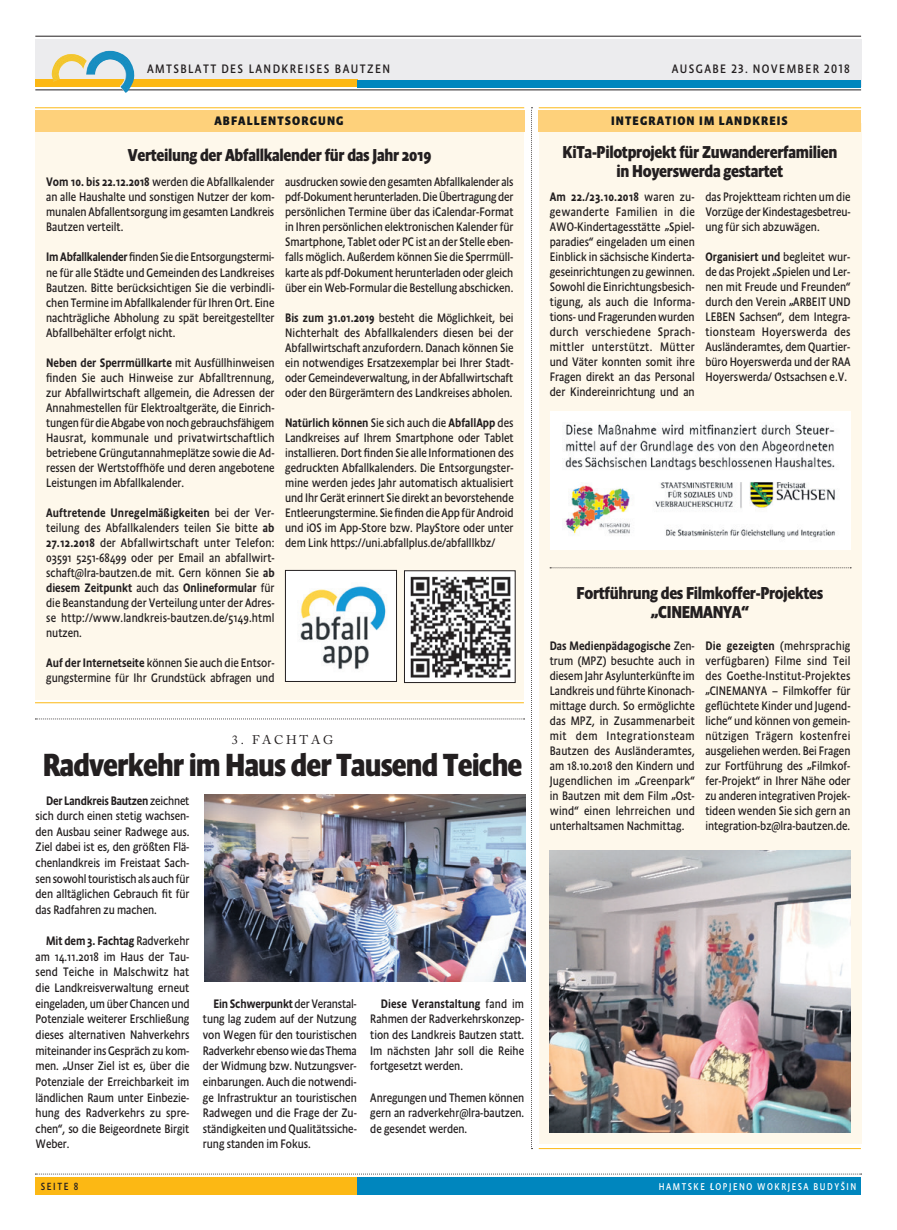
<style>
.page{position:relative;width:897px;height:1230px;background:#fff}
.page>*{position:absolute;margin:0;border:0;box-sizing:border-box;transform-origin:0 0}
.t1{font:700 32.5px "Absara Sans Head OT";letter-spacing:-.03em;color:#231f20;scale:.96 1}
.t2{font:700 17.5px/18.8px "Absara Sans Head OT";letter-spacing:-.02em;color:#231f20;text-align:center;scale:.95 1}
.t3{font:12.5px/15px "Absara Sans Head OT";color:#231f20;text-align:justify;scale:.95 1}
.t4{font:12.5px "Absara Sans Head OT";letter-spacing:.11em;color:#231f20}
.t5{font:700 12.5px "Absara Sans Head OT";letter-spacing:.085em;color:#14171a}
.t6{font:12.5px "Adobe Caslon Pro";letter-spacing:.215em;color:#231f20}
.t7{font:10.62px "Absara Sans Head OT";letter-spacing:.16em;color:#231f20;scale:.95 1}
.t8{font:10px "Absara Sans Head OT";letter-spacing:.16em;color:#fff;scale:.95 1}
.s1{font-weight:500}
</style>
<div class="page">
<div style="left:35px;top:39px;width:826px;height:48px;background:#ececee"></div>
<div style="left:35px;top:80px;width:322px;height:7px;background:#fcb814"></div>
<div style="left:357px;top:80px;width:504px;height:7px;background:#0086be"></div>
<hr style="left:35px;top:90px;width:826px;height:1px;background:#231f20">
<hr style="left:35px;top:36px;width:826px;height:1px;background:#231f20">
<img style="left:51px;top:51px;width:85px;height:42px">
<div style="left:35px;top:1177px;width:322px;height:17px;background:#fcb814"></div>
<div style="left:357px;top:1177px;width:504px;height:18px;background:#0086be"></div>
<svg style="left:35px;top:1173px;width:826px;height:1px"></svg>
<hr style="left:35px;top:702px;width:489px;height:1px;background:#fcb814">
<div style="left:35px;top:123px;width:489px;height:577px;background:#fef8eb"></div>
<div style="left:35px;top:110px;width:489px;height:21px;background:#fed17b"></div>
<hr style="left:35px;top:107px;width:489px;height:1px;background:#fcb814">
<img style="left:287px;top:572px;width:108px;height:107px">
<div style="left:285px;top:570px;width:112px;height:111px;border:1px solid #231f20"></div>
<div style="left:404px;top:571px;width:111px;height:111px;background:#fff"></div>
<img style="left:410px;top:576px;width:101px;height:102px">
<div style="left:404px;top:570px;width:111px;height:113px;border:1px solid #231f20"></div>
<hr style="left:538px;top:1148px;width:322px;height:1px;background:#fcb814">
<div style="left:539px;top:123px;width:322px;height:1021px;background:#fef8eb"></div>
<div style="left:538px;top:110px;width:323px;height:21px;background:#fed17b"></div>
<hr style="left:538px;top:107px;width:323px;height:1px;background:#fcb814">
<div style="left:549px;top:411px;width:301px;height:139px;background:#fff"></div>
<img style="left:564px;top:424px;width:271px;height:114px">
<img style="left:549px;top:850px;width:301px;height:282px">
<svg style="left:35px;top:718px;width:489px;height:1px"></svg>
<svg style="left:531px;top:107px;width:1px;height:1042px"></svg>
<svg style="left:550px;top:567px;width:301px;height:1px"></svg>
<img style="left:204px;top:794px;width:321px;height:187px">
<p class="t4" style="left:147px;top:61px;width:244px">AMTSBLATT DES LANDKREISES BAUTZEN</p>
<p class="t4" style="left:671px;top:61px;width:180px">AUSGABE 23. NOVEMBER 2018</p>
<p class="t5" style="left:214px;top:113px;width:131px">ABFALLENTSORGUNG</p>
<h2 class="t2" style="left:128px;top:145px;width:321px">Verteilung der Abfallkalender für das Jahr 2019</h2>
<p class="t3" style="left:46px;top:175px;width:242px"><span class="s1">Vom 10. bis 22.12.2018</span> werden die Abfallkalender an alle Haushalte und sonstigen Nutzer der kom&shy;munalen Abfallentsorgung im gesamten Landkreis Bautzen verteilt.</p>
<p class="t3" style="left:46px;top:250px;width:242px"><span class="s1">Im Abfallkalender</span> finden Sie die Entsorgungstermi&shy;ne für alle Städte und Gemeinden des Landkreises Bautzen. Bitte berücksichtigen Sie die verbindli&shy;chen Termine im Abfallkalender für Ihren Ort. Eine nachträgliche Abholung zu spät bereitgestellter Abfallbehälter erfolgt nicht.</p>
<p class="t3" style="left:46px;top:355px;width:242px"><span class="s1">Neben der Sperrmüllkarte</span> mit Ausfüllhinweisen finden Sie auch Hinweise zur Abfalltrennung, zur Abfallwirtschaft allgemein, die Adressen der Annahmestellen für Elektroaltgeräte, die Einrich&shy;tungen für die Abgabe von noch gebrauchsfähigem Hausrat, kommunale und privatwirtschaftlich betriebene Grüngutannahmeplätze sowie die Ad&shy;ressen der Wertstoffhöfe und deren angebotene Leistungen im Abfallkalender.</p>
<p class="t3" style="left:46px;top:505px;width:242px"><span class="s1">Auftretende Unregelmäßigkeiten</span> bei der Ver&shy;teilung des Abfallkalenders teilen Sie bitte <span class="s1">ab 27.12.2018</span> der Abfallwirtschaft unter Telefon:<br>03591 5251-68499 oder per Email an abfallwirt&shy;schaft@lra-bautzen.de mit. Gern können Sie <span class="s1">ab diesem Zeitpunkt</span> auch das <span class="s1">Onlineformular</span> für die Beanstandung der Verteilung unter der Adres&shy;se http://www.landkreis-bautzen.de/5149.html nutzen.</p>
<p class="t3" style="left:46px;top:655px;width:242px"><span class="s1">Auf der Internetseite</span> können Sie auch die Entsor&shy;gungstermine für Ihr Grundstück abfragen und</p>
<p class="t3" style="left:285px;top:175px;width:242px">ausdrucken sowie den gesamten Abfallkalender als pdf-Dokument herunterladen. Die Übertragung der persönlichen Termine über das iCalendar-Format in Ihren persönlichen elektronischen Kalender für Smartphone, Tablet oder PC ist an der Stelle eben&shy;falls möglich. Außerdem können Sie die Sperrmüll&shy;karte als pdf-Dokument herunterladen oder gleich über ein Web-Formular die Bestellung abschicken.</p>
<p class="t3" style="left:285px;top:310px;width:242px"><span class="s1">Bis zum 31.01.2019</span> besteht die Möglichkeit, bei Nichterhalt des Abfallkalenders diesen bei der Abfallwirtschaft anzufordern. Danach können Sie ein notwendiges Ersatzexemplar bei Ihrer Stadt&shy;oder Gemeindeverwaltung, in der Abfallwirtschaft oder den Bürgerämtern des Landkreises abholen.</p>
<p class="t3" style="left:285px;top:415px;width:242px"><span class="s1">Natürlich können</span> Sie sich auch die <span class="s1">AbfallApp</span> des Landkreises auf Ihrem Smartphone oder Tablet installieren. Dort finden Sie alle Informationen des gedruckten Abfallkalenders. Die Entsorgungster&shy;mine werden jedes Jahr automatisch aktualisiert und Ihr Gerät erinnert Sie direkt an bevorstehende Entleerungstermine. Sie finden die App für Android und iOS im App-Store bzw. PlayStore oder unter dem Link https://uni.abfallplus.de/abfalllkbz/</p>
<p class="t6" style="left:232px;top:732px;width:103px">3. FACHTAG</p>
<h1 class="t1" style="left:43px;top:745px;width:501px">Radverkehr im Haus der Tausend Teiche</h1>
<p class="t3" style="left:36px;top:792px;width:163px;line-height:15.6px;text-indent:11px"><span class="s1">Der Landkreis Bautzen</span> zeichnet sich durch einen stetig wachsen&shy;den Ausbau seiner Radwege aus.<br>Ziel dabei ist es, den größten Flä&shy;chenlandkreis im Freistaat Sach&shy;sen sowohl touristisch als auch für den alltäglichen Gebrauch fit für das Radfahren zu machen.</p>
<p class="t3" style="left:36px;top:933px;width:163px;line-height:15.6px;text-indent:11px"><span class="s1">Mit dem 3. Fachtag</span> Radverkehr am 14.11.2018 im Haus der Tau&shy;send Teiche in Malschwitz hat die Landkreisverwaltung erneut eingeladen, um über Chancen und Potenziale weiterer Erschließung dieses alternativen Nahverkehrs miteinander ins Gespräch zu kom&shy;men. „Unser Ziel ist es, über die Potenziale der Erreichbarkeit im ländlichen Raum unter Einbezie&shy;hung des Radverkehrs zu spre&shy;chen“, so die Beigeordnete Birgit Weber.</p>
<p class="t3" style="left:203px;top:995px;width:163px;line-height:15.6px;text-indent:11px"><span class="s1">Ein Schwerpunkt</span> der Veranstal&shy;tung lag zudem auf der Nutzung von Wegen für den touristischen Radverkehr ebenso wie das Thema der Widmung bzw. Nutzungsver&shy;einbarungen. Auch die notwendi&shy;ge Infrastruktur an touristischen Radwegen und die Frage der Zu&shy;ständigkeiten und Qualitätssiche&shy;rung standen im Fokus.</p>
<p class="t3" style="left:370px;top:995px;width:163px;line-height:15.6px;text-indent:11px"><span class="s1">Diese Veranstaltung</span> fand im Rahmen der Radverkehrskonzep&shy;tion des Landkreis Bautzen statt.<br>Im nächsten Jahr soll die Reihe fortgesetzt werden.</p>
<p class="t3" style="left:370px;top:1089px;width:163px;line-height:15.6px">Anregungen und Themen können gern an radverkehr@lra-bautzen. de gesendet werden.</p>
<p class="t5" style="left:611px;top:113px;width:178px">INTEGRATION IM LANDKREIS</p>
<h2 class="t2" style="left:562px;top:142px;width:291px">KiTa-Pilotprojekt für Zuwandererfamilien in Hoyerswerda gestartet</h2>
<p class="t3" style="left:549px;top:189px;width:154px"><span class="s1">Am 22./23.10.2018</span> waren zu&shy;gewanderte Familien in die AWO-Kindertagesstätte „Spiel&shy;paradies“ eingeladen um einen Einblick in sächsische Kinderta&shy;geseinrichtungen zu gewinnen.<br>Sowohl die Einrichtungsbesich&shy;tigung, als auch die Informa&shy;tions- und Fragerunden wurden durch verschiedene Sprach&shy;mittler unterstützt. Mütter und Väter konnten somit ihre Fragen direkt an das Personal der Kindereinrichtung und an</p>
<p class="t3" style="left:705px;top:189px;width:154px">das Projektteam richten um die Vorzüge der Kindestagesbetreu&shy;ung für sich abzuwägen.</p>
<p class="t3" style="left:705px;top:249px;width:154px"><span class="s1">Organisiert und</span> begleitet wur&shy;de das Projekt „Spielen und Ler&shy;nen mit Freude und Freunden“ durch den Verein „ARBEIT UND LEBEN Sachsen“, dem Integra&shy;tionsteam Hoyerswerda des Ausländeramtes, dem Quartier&shy;büro Hoyerswerda und der RAA Hoyerswerda/ Ostsachsen e.V.</p>
<h2 class="t2" style="left:576px;top:583px;width:261px">Fortführung des Filmkoffer-Projektes „CINEMANYA“</h2>
<p class="t3" style="left:549px;top:638px;width:154px"><span class="s1">Das Medienpädagogische</span> Zen&shy;trum (MPZ) besuchte auch in diesem Jahr Asylunterkünfte im Landkreis und führte Kinonach&shy;mittage durch. So ermöglichte das MPZ, in Zusammenarbeit mit dem Integrationsteam Bautzen des Ausländeramtes, am 18.10.2018 den Kindern und Jugendlichen im „Greenpark“ in Bautzen mit dem Film „Ost&shy;wind“ einen lehrreichen und unterhaltsamen Nachmittag.</p>
<p class="t3" style="left:705px;top:638px;width:154px"><span class="s1">Die gezeigten</span> (mehrsprachig verfügbaren) Filme sind Teil des Goethe-Institut-Projektes „CINEMANYA – Filmkoffer für geflüchtete Kinder und Jugend&shy;liche“ und können von gemein&shy;nützigen Trägern kostenfrei ausgeliehen werden. Bei Fragen zur Fortführung des „Filmkof&shy;fer-Projekt“ in Ihrer Nähe oder zu anderen integrativen Projek&shy;tideen wenden Sie sich gern an integration-bz@lra-bautzen.de.</p>
<p class="t7" style="left:41px;top:1179px;width:41px">SEITE 8</p>
<p class="t8" style="left:659px;top:1180px;width:209px">HAMTSKE <sup>/</sup>LOPJENO WOKRJESA BUDYŠIN</p>
</div>
